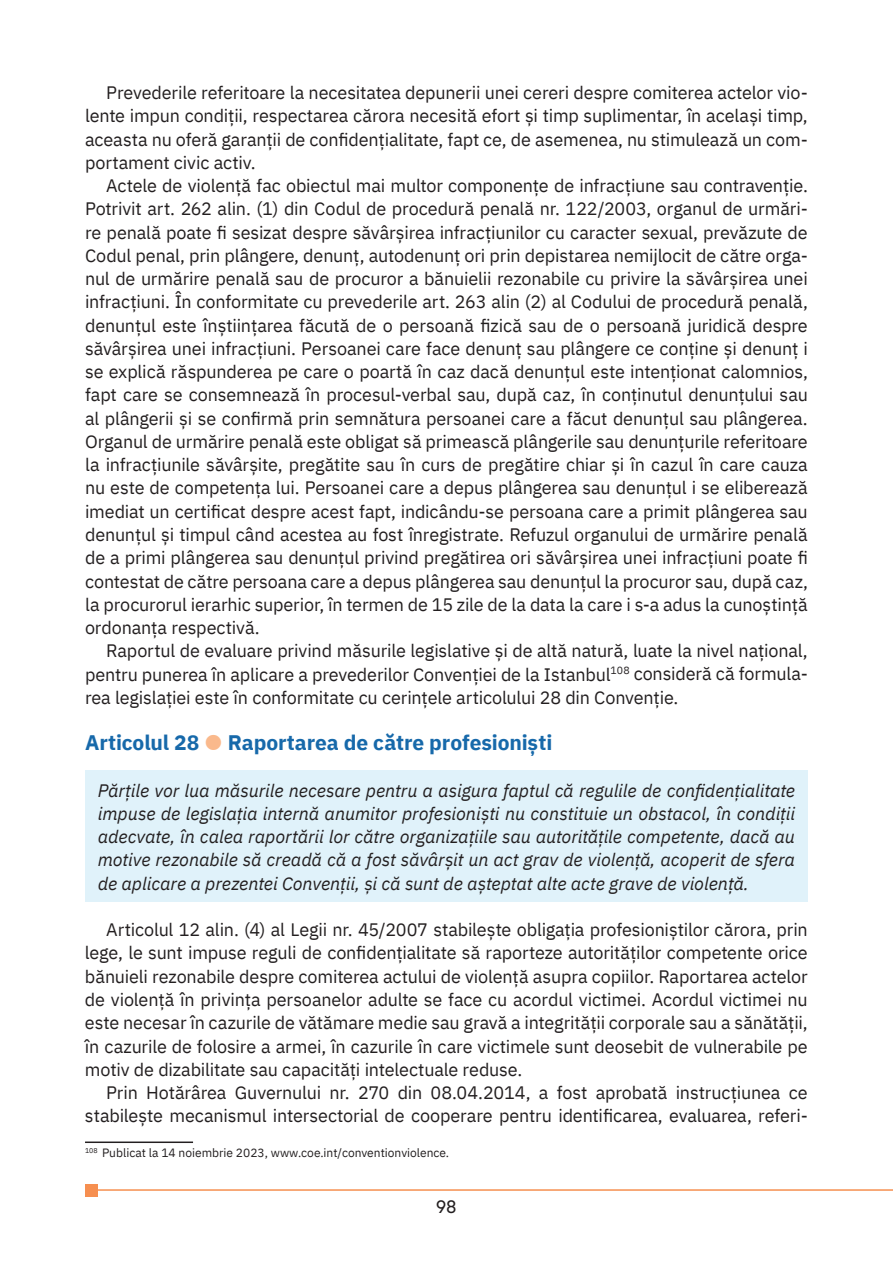
<style>
.page{position:relative;width:893px;height:1263px;background:#fff}
.page>*{position:absolute;margin:0;border:0;box-sizing:border-box;transform-origin:0 0}
.t1{font:700 21px "IBM Plex Sans";letter-spacing:-.005em;color:#1769aa}
.t2{font:18px/23.2px "IBM Plex Sans";letter-spacing:-.01em;color:#231f20;text-align:justify}
.t3{font:italic 18px/23.2px "IBM Plex Sans";letter-spacing:-.005em;color:#231f20;text-align:justify}
.t4{font:18px "GT Walsheim Pro";color:#231f20}
.t5{font:12px "IBM Plex Sans";color:#231f20}
</style>
<div class="page">
<hr style="left:89px;top:1189px;width:804px;height:2px;background:#f68f50">
<div style="left:85px;top:1184px;width:13px;height:12px;background:#f68f50"></div>
<div style="left:85px;top:770px;width:723px;height:132px;background:#e0f2fa"></div>
<hr style="left:85px;top:1141px;width:108px;height:2px;background:#231f20">
<p class="t2" style="left:85px;top:80px;width:724px;text-indent:21px">Prevederile referitoare la necesitatea depunerii unei cereri despre comiterea actelor vio&shy;lente impun condiții, respectarea cărora necesită efort și timp suplimentar, în același timp, aceasta nu oferă garanții de confidențialitate, fapt ce, de asemenea, nu stimulează un com&shy;portament civic activ.</p>
<p class="t2" style="left:85px;top:173px;width:724px;text-indent:21px">Actele de violență fac obiectul mai multor componențe de infracțiune sau contravenție.<br>Potrivit art. 262 alin. (1) din Codul de procedură penală nr. 122/2003, organul de urmări&shy;re penală poate fi sesizat despre săvârșirea infracțiunilor cu caracter sexual, prevăzute de Codul penal, prin plângere, denunț, autodenunț ori prin depistarea nemijlocit de către orga&shy;nul de urmărire penală sau de procuror a bănuielii rezonabile cu privire la săvârșirea unei infracțiuni. În conformitate cu prevederile art. 263 alin (2) al Codului de procedură penală, denunțul este înștiințarea făcută de o persoană fizică sau de o persoană juridică despre săvârșirea unei infracțiuni. Persoanei care face denunț sau plângere ce conține și denunț i se explică răspunderea pe care o poartă în caz dacă denunțul este intenționat calomnios, fapt care se consemnează în procesul-verbal sau, după caz, în conținutul denunțului sau al plângerii și se confirmă prin semnătura persoanei care a făcut denunțul sau plângerea.<br>Organul de urmărire penală este obligat să primească plângerile sau denunțurile referitoare la infracțiunile săvârșite, pregătite sau în curs de pregătire chiar și în cazul în care cauza nu este de competența lui. Persoanei care a depus plângerea sau denunțul i se eliberează imediat un certificat despre acest fapt, indicându-se persoana care a primit plângerea sau denunțul și timpul când acestea au fost înregistrate. Refuzul organului de urmărire penală de a primi plângerea sau denunţul privind pregătirea ori săvârșirea unei infracțiuni poate fi contestat de către persoana care a depus plângerea sau denunțul la procuror sau, după caz, la procurorul ierarhic superior, în termen de 15 zile de la data la care i s-a adus la cunoștință ordonanța respectivă.</p>
<p class="t2" style="left:85px;top:638px;width:724px;text-indent:21px">Raportul de evaluare privind măsurile legislative și de altă natură, luate la nivel național, pentru punerea în aplicare a prevederilor Convenției de la Istanbul<sup>108</sup> consideră că formula&shy;rea legislației este în conformitate cu cerințele articolului 28 din Convenție.</p>
<p class="t1" style="left:85px;top:726px;width:116px">Articolul 28</p>
<p class="t1" style="left:228px;top:726px;width:326px">Raportarea de către profesioniști</p>
<p class="t3" style="left:98px;top:777px;width:699px">Părțile vor lua măsurile necesare pentru a asigura faptul că regulile de confidențialitate impuse de legislația internă anumitor profesioniști nu constituie un obstacol, în condiții adecvate, în calea raportării lor către organizațiile sau autoritățile competente, dacă au motive rezonabile să creadă că a fost săvârșit un act grav de violență, acoperit de sfera de aplicare a prezentei Convenții, și că sunt de așteptat alte acte grave de violență.</p>
<p class="t2" style="left:85px;top:917px;width:724px;text-indent:21px">Articolul 12 alin. (4) al Legii nr. 45/2007 stabilește obligația profesioniștilor cărora, prin lege, le sunt impuse reguli de confidențialitate să raporteze autorităților competente orice bănuieli rezonabile despre comiterea actului de violență asupra copiilor. Raportarea actelor de violență în privința persoanelor adulte se face cu acordul victimei. Acordul victimei nu este necesar în cazurile de vătămare medie sau gravă a integrității corporale sau a sănătății, în cazurile de folosire a armei, în cazurile în care victimele sunt deosebit de vulnerabile pe motiv de dizabilitate sau capacități intelectuale reduse.</p>
<p class="t2" style="left:85px;top:1079px;width:724px;text-align:right">Prin Hotărârea Guvernului nr. 270 din 08.04.2014, a fost aprobată instrucțiunea ce stabilește mecanismul intersectorial de cooperare pentru identificarea, evaluarea, referi-</p>
<p class="t5" style="left:85px;top:1143px;width:366px"><sup>108</sup> Publicat la 14 noiembrie 2023, www.coe.int/conventionviolence.</p>
<p class="t4" style="left:436px;top:1195px;width:22px">98</p>
</div>
